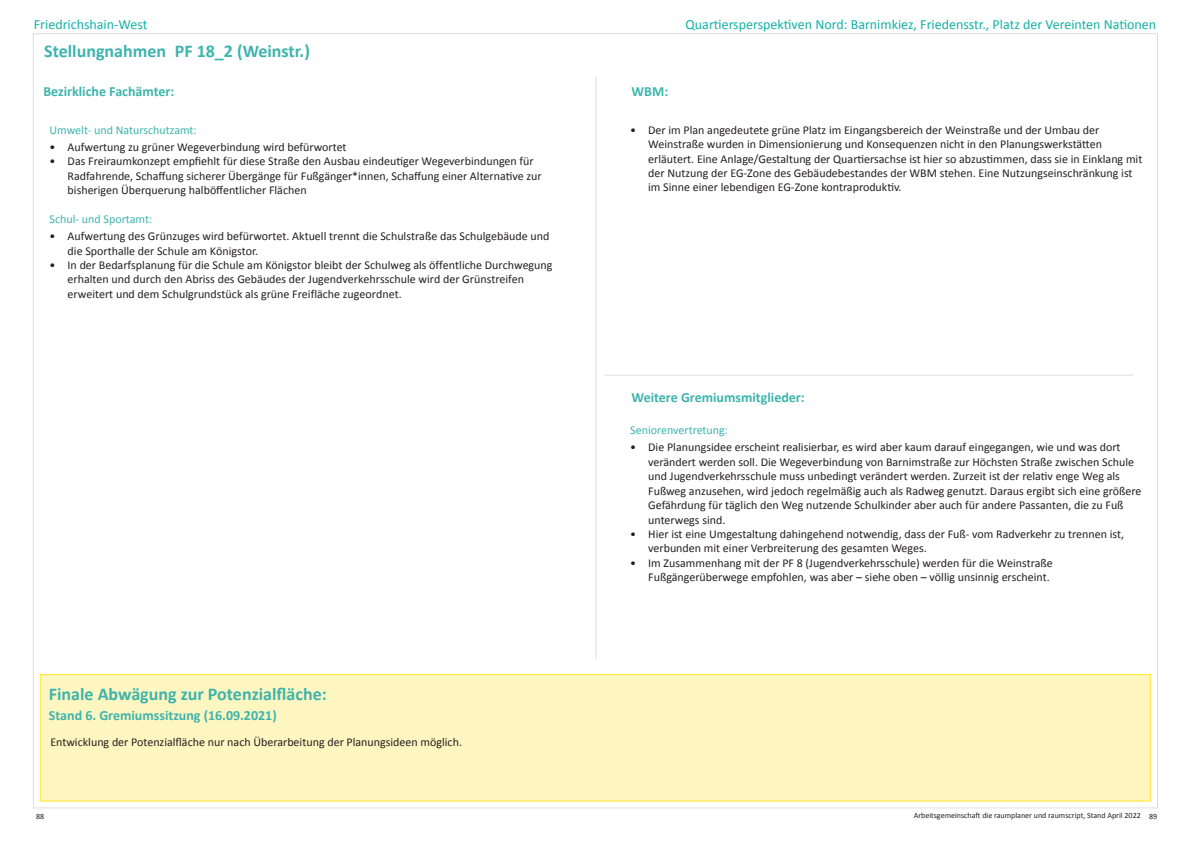
<style>
.page{position:relative;width:1191px;height:842px;background:#fff}
.page>*{position:absolute;margin:0;border:0;box-sizing:border-box;transform-origin:0 0}
.t1{font:700 18px "Calibri";color:#3db4ad}
.t2{font:14px "Calibri";color:#13b1a7}
.t3{font:700 14px "Calibri";color:#3db4ad}
.t4{font:12px/14.4px "Calibri";color:#231f20}
.t5{font:12px "Calibri";color:#3db4ad}
.t6{font:8px "Calibri";color:#231f20}
</style>
<div class="page">
<div style="left:40px;top:674px;width:1111px;height:127px;background:#fef6c0;border:1px solid #ffe82a"></div>
<hr style="left:595px;top:77px;width:1px;height:582px;background:#231f20">
<hr style="left:604px;top:375px;width:529px;height:1px;background:#231f20">
<p class="t2" style="left:34px;top:15px;width:115px">Friedrichshain-West</p>
<p class="t2" style="left:685px;top:15px;width:472px">Quartiersperspektiven Nord: Barnimkiez, Friedensstr., Platz der Vereinten Nationen</p>
<h1 class="t1" style="left:44px;top:40px;width:123px">Stellungnahmen</h1>
<h1 class="t1" style="left:175px;top:40px;width:137px">PF 18_2 (Weinstr.)</h1>
<p class="t3" style="left:43px;top:82px;width:132px">Bezirkliche Fachämter:</p>
<p class="t3" style="left:631px;top:83px;width:38px">WBM:</p>
<p class="t5" style="left:50px;top:122px;width:149px">Umwelt- und Naturschutzamt:</p>
<p class="t4" style="left:50px;top:140px;width:298px">• Aufwertung zu grüner Wegeverbindung wird befürwortet</p>
<p class="t4" style="left:68px;top:154px;width:475px;text-indent:-18px">• Das Freiraumkonzept empfiehlt für diese Straße den Ausbau eindeutiger Wegeverbindungen für<br>Radfahrende, Schaffung sicherer Übergänge für Fußgänger*innen, Schaffung einer Alternative zur bisherigen Überquerung halböffentlicher Flächen</p>
<p class="t5" style="left:50px;top:211px;width:104px">Schul- und Sportamt:</p>
<p class="t4" style="left:68px;top:229px;width:483px;text-indent:-18px">• Aufwertung des Grünzuges wird befürwortet. Aktuell trennt die Schulstraße das Schulgebäude und die Sporthalle der Schule am Königstor.</p>
<p class="t4" style="left:68px;top:258px;width:486px;text-indent:-18px">• In der Bedarfsplanung für die Schule am Königstor bleibt der Schulweg als öffentliche Durchwegung erhalten und durch den Abriss des Gebäudes der Jugendverkehrsschule wird der Grünstreifen erweitert und dem Schulgrundstück als grüne Freifläche zugeordnet.</p>
<h1 class="t1" style="left:49px;top:683px;width:279px">Finale Abwägung zur Potenzialfläche:</h1>
<p class="t3" style="left:49px;top:706px;width:229px">Stand 6. Gremiumssitzung (16.09.2021)</p>
<p class="t4" style="left:50px;top:735px;width:413px">Entwicklung der Potenzialfläche nur nach Überarbeitung der Planungsideen möglich.</p>
<p class="t4" style="left:648px;top:123px;width:495px;text-indent:-18px">• Der im Plan angedeutete grüne Platz im Eingangsbereich der Weinstraße und der Umbau der Weinstraße wurden in Dimensionierung und Konsequenzen nicht in den Planungswerkstätten erläutert. Eine Anlage/Gestaltung der Quartiersachse ist hier so abzustimmen, dass sie in Einklang mit der Nutzung der EG-Zone des Gebäudebestandes der WBM stehen. Eine Nutzungseinschränkung ist im Sinne einer lebendigen EG-Zone kontraproduktiv.</p>
<p class="t3" style="left:631px;top:388px;width:175px">Weitere Gremiumsmitglieder:</p>
<p class="t5" style="left:630px;top:423px;width:99px">Seniorenvertretung:</p>
<p class="t4" style="left:648px;top:440px;width:494px;text-indent:-18px">• Die Planungsidee erscheint realisierbar, es wird aber kaum darauf eingegangen, wie und was dort verändert werden soll. Die Wegeverbindung von Barnimstraße zur Höchsten Straße zwischen Schule und Jugendverkehrsschule muss unbedingt verändert werden. Zurzeit ist der relativ enge Weg als Fußweg anzusehen, wird jedoch regelmäßig auch als Radweg genutzt. Daraus ergibt sich eine größere Gefährdung für täglich den Weg nutzende Schulkinder aber auch für andere Passanten, die zu Fuß unterwegs sind.</p>
<p class="t4" style="left:648px;top:527px;width:477px;text-indent:-18px">• Hier ist eine Umgestaltung dahingehend notwendig, dass der Fuß- vom Radverkehr zu trennen ist, verbunden mit einer Verbreiterung des gesamten Weges.</p>
<p class="t4" style="left:630px;top:555px;width:424px;text-align:right">• Im Zusammenhang mit der PF 8 (Jugendverkehrsschule) werden für die Weinstraße<br>Fußgängerüberwege empfohlen, was aber – siehe oben – völlig unsinnig erscheint.</p>
<p class="t6" style="left:913px;top:811px;width:228px">Arbeitsgemeinschaft die raumplaner und raumscript, Stand April 2022</p>
<p class="t6" style="left:36px;top:812px;width:10px">88</p>
<p class="t6" style="left:1149px;top:811px;width:10px">89</p>
</div>
